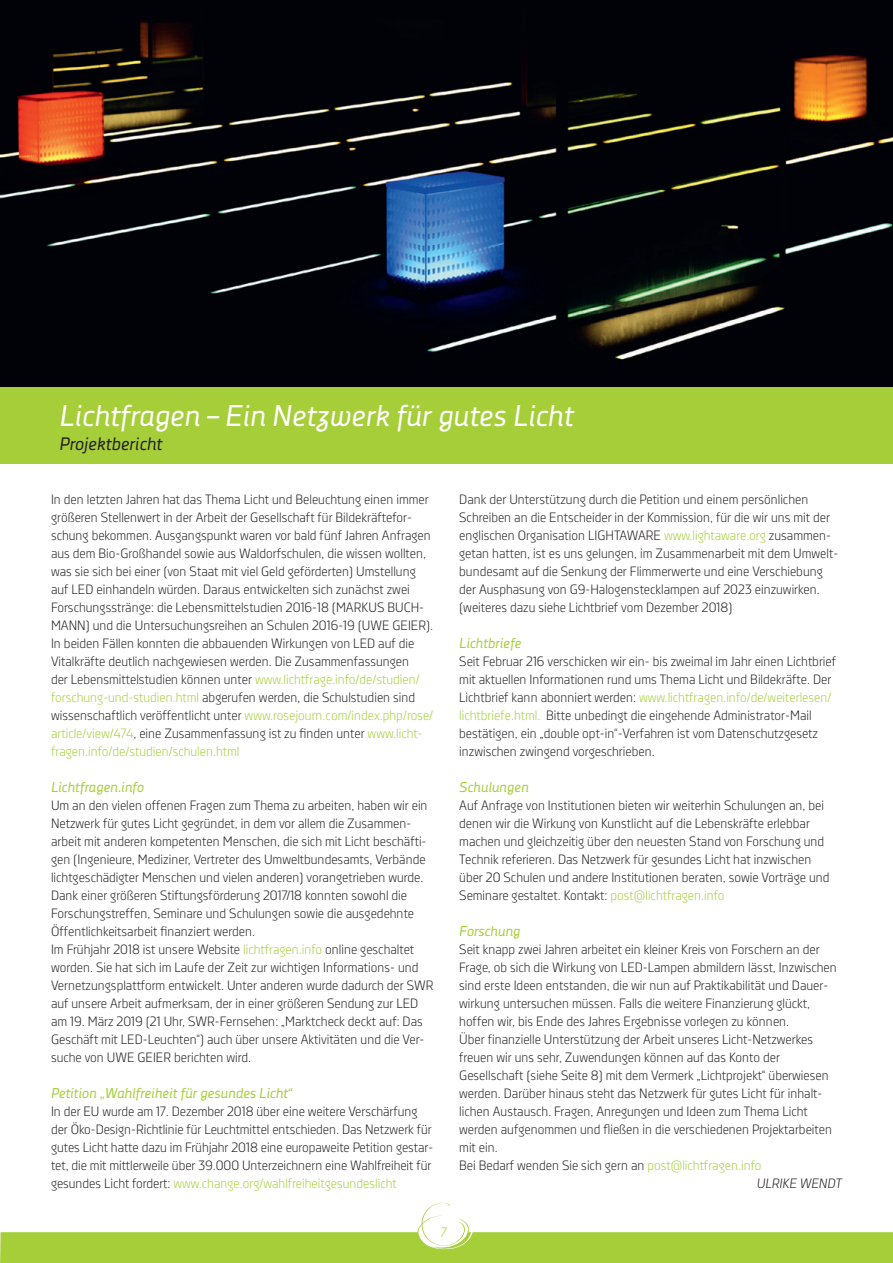
<style>
.page{position:relative;width:893px;height:1263px;background:#fff}
.page>*{position:absolute;margin:0;border:0;box-sizing:border-box;transform-origin:0 0}
.t1{font:italic 30px "Decima Nova";color:#fff}
.t2{font:italic 18px "Decima Nova";color:#231f20}
.t3{font:italic 14.25px "Decima Nova";color:#a6ce39}
.t4{font:13.5px/18px "Decima Nova Lt";color:#231f20}
.t5{font:italic 13.5px "Decima Nova Lt";color:#231f20}
.t6{font:italic 13.5px "Decima Nova Lt";color:#a6ce39}
.s1{color:#a6ce39}
</style>
<div class="page">
<svg style="left:0;top:1202px;width:893px;height:61px"></svg>
<img style="left:0;top:0;width:893px;height:387px">
<div style="left:0;top:387px;width:893px;height:77px;background:#a6ce39"></div>
<h1 class="t1" style="left:60px;top:398px;width:515px">Lichtfragen – Ein Netzwerk für gutes Licht</h1>
<h2 class="t2" style="left:60px;top:433px;width:104px">Projektbericht</h2>
<p class="t4" style="left:51px;top:490px;width:384px">In den letzten Jahren hat das Thema Licht und Beleuchtung einen immer größeren Stellenwert in der Arbeit der Gesellschaft für Bildekräftefor&shy;schung bekommen. Ausgangspunkt waren vor bald fünf Jahren Anfragen aus dem Bio-Großhandel sowie aus Waldorfschulen, die wissen wollten, was sie sich bei einer (von Staat mit viel Geld geförderten) Umstellung auf LED einhandeln würden. Daraus entwickelten sich zunächst zwei Forschungsstränge: die Lebensmittelstudien 2016-18 (MARKUS BUCH-MANN) und die Untersuchungsreihen an Schulen 2016-19 (UWE GEIER).<br>In beiden Fällen konnten die abbauenden Wirkungen von LED auf die Vitalkräfte deutlich nachgewiesen werden. Die Zusammenfassungen<br>der Lebensmittelstudien können unter <span class="s1">www.lichtfrage.info/de/studien/ forschung-und-studien.html</span> abgerufen werden, die Schulstudien sind wissenschaftlich veröffentlicht unter <span class="s1">www.rosejourn.com/index.php/rose/ article/view/474</span>, eine Zusammenfassung ist zu finden unter <span class="s1">www.licht&shy;fragen.info/de/studien/schulen.html</span></p>
<p class="t3" style="left:51px;top:779px;width:94px">Lichtfragen.info</p>
<p class="t4" style="left:51px;top:796px;width:384px">Um an den vielen offenen Fragen zum Thema zu arbeiten, haben wir ein Netzwerk für gutes Licht gegründet, in dem vor allem die Zusammen&shy;arbeit mit anderen kompetenten Menschen, die sich mit Licht beschäfti&shy;gen (Ingenieure, Mediziner, Vertreter des Umweltbundesamts, Verbände lichtgeschädigter Menschen und vielen anderen) vorangetrieben wurde.<br>Dank einer größeren Stiftungsförderung 2017/18 konnten sowohl die Forschungstreffen, Seminare und Schulungen sowie die ausgedehnte Öffentlichkeitsarbeit finanziert werden.<br>Im Frühjahr 2018 ist unsere Website <span class="s1">lichtfragen.info</span> online geschaltet worden. Sie hat sich im Laufe der Zeit zur wichtigen Informations- und Vernetzungsplattform entwickelt. Unter anderen wurde dadurch der SWR auf unsere Arbeit aufmerksam, der in einer größeren Sendung zur LED am 19. März 2019 (21 Uhr, SWR-Fernsehen: „Marktcheck deckt auf: Das Geschäft mit LED-Leuchten“) auch über unsere Aktivitäten und die Ver&shy;suche von UWE GEIER berichten wird.</p>
<p class="t3" style="left:51px;top:1085px;width:243px">Petition „Wahlfreiheit für gesundes Licht“</p>
<p class="t4" style="left:51px;top:1102px;width:384px">In der EU wurde am 17. Dezember 2018 über eine weitere Verschärfung der Öko-Design-Richtlinie für Leuchtmittel entschieden. Das Netzwerk für gutes Licht hatte dazu im Frühjahr 2018 eine europaweite Petition gestar&shy;tet, die mit mittlerweile über 39.000 Unterzeichnern eine Wahlfreiheit für gesundes Licht fordert: <span class="s1">www.change.org/wahlfreiheitgesundeslicht</span></p>
<p class="t4" style="left:459px;top:490px;width:380px">Dank der Unterstützung durch die Petition und einem persönlichen Schreiben an die Entscheider in der Kommission, für die wir uns mit der englischen Organisation LIGHTAWARE <span class="s1">www.lightaware.org</span> zusammen&shy;getan hatten, ist es uns gelungen, im Zusammenarbeit mit dem Umwelt&shy;bundesamt auf die Senkung der Flimmerwerte und eine Verschiebung der Ausphasung von G9-Halogenstecklampen auf 2023 einzuwirken. (weiteres dazu siehe Lichtbrief vom Dezember 2018)</p>
<p class="t3" style="left:459px;top:635px;width:63px">Lichtbriefe</p>
<p class="t4" style="left:459px;top:652px;width:378px">Seit Februar 216 verschicken wir ein- bis zweimal im Jahr einen Lichtbrief mit aktuellen Informationen rund ums Thema Licht und Bildekräfte. Der Lichtbrief kann abonniert werden: <span class="s1">www.lichtfragen.info/de/weiterlesen/ lichtbriefe.html.</span> Bitte unbedingt die eingehende Administrator-Mail bestätigen, ein „double opt-in“-Verfahren ist vom Datenschutzgesetz inzwischen zwingend vorgeschrieben.</p>
<p class="t3" style="left:459px;top:779px;width:71px">Schulungen</p>
<p class="t4" style="left:459px;top:796px;width:372px">Auf Anfrage von Institutionen bieten wir weiterhin Schulungen an, bei denen wir die Wirkung von Kunstlicht auf die Lebenskräfte erlebbar machen und gleichzeitig über den neuesten Stand von Forschung und Technik referieren. Das Netzwerk für gesundes Licht hat inzwischen über 20 Schulen und andere Institutionen beraten, sowie Vorträge und Seminare gestaltet. Kontakt: <span class="s1">post@lichtfragen.info</span></p>
<p class="t3" style="left:459px;top:923px;width:63px">Forschung</p>
<p class="t4" style="left:459px;top:940px;width:362px">Seit knapp zwei Jahren arbeitet ein kleiner Kreis von Forschern an der</p>
<p class="t4" style="left:459px;top:958px;width:379px">Frage, ob sich die Wirkung von LED-Lampen abmildern lässt, Inzwischen</p>
<p class="t4" style="left:459px;top:976px;width:370px">sind erste Ideen entstanden, die wir nun auf Praktikabilität und Dauer-</p>
<p class="t4" style="left:459px;top:994px;width:352px">wirkung untersuchen müssen. Falls die weitere Finanzierung glückt,</p>
<p class="t4" style="left:459px;top:1012px;width:331px">hoffen wir, bis Ende des Jahres Ergebnisse vorlegen zu können.</p>
<p class="t4" style="left:459px;top:1030px;width:355px">Über finanzielle Unterstützung der Arbeit unseres Licht-Netzwerkes</p>
<p class="t4" style="left:459px;top:1048px;width:322px">freuen wir uns sehr, Zuwendungen können auf das Konto der</p>
<p class="t4" style="left:459px;top:1066px;width:371px">Gesellschaft (siehe Seite 8) mit dem Vermerk „Lichtprojekt“ überwiesen</p>
<p class="t4" style="left:459px;top:1084px;width:365px">werden. Darüber hinaus steht das Netzwerk für gutes Licht für inhalt-</p>
<p class="t4" style="left:459px;top:1102px;width:350px">lichen Austausch. Fragen, Anregungen und Ideen zum Thema Licht</p>
<p class="t4" style="left:459px;top:1120px;width:374px">werden aufgenommen und fließen in die verschiedenen Projektarbeiten</p>
<p class="t4" style="left:459px;top:1138px;width:40px">mit ein.</p>
<p class="t4" style="left:459px;top:1156px;width:304px">Bei Bedarf wenden Sie sich gern an <span class="s1">post@lichtfragen.info</span></p>
<p class="t5" style="left:757px;top:1176px;width:87px">ULRIKE WENDT</p>
<p class="t6" style="left:441px;top:1224px;width:7px">7</p>
</div>
